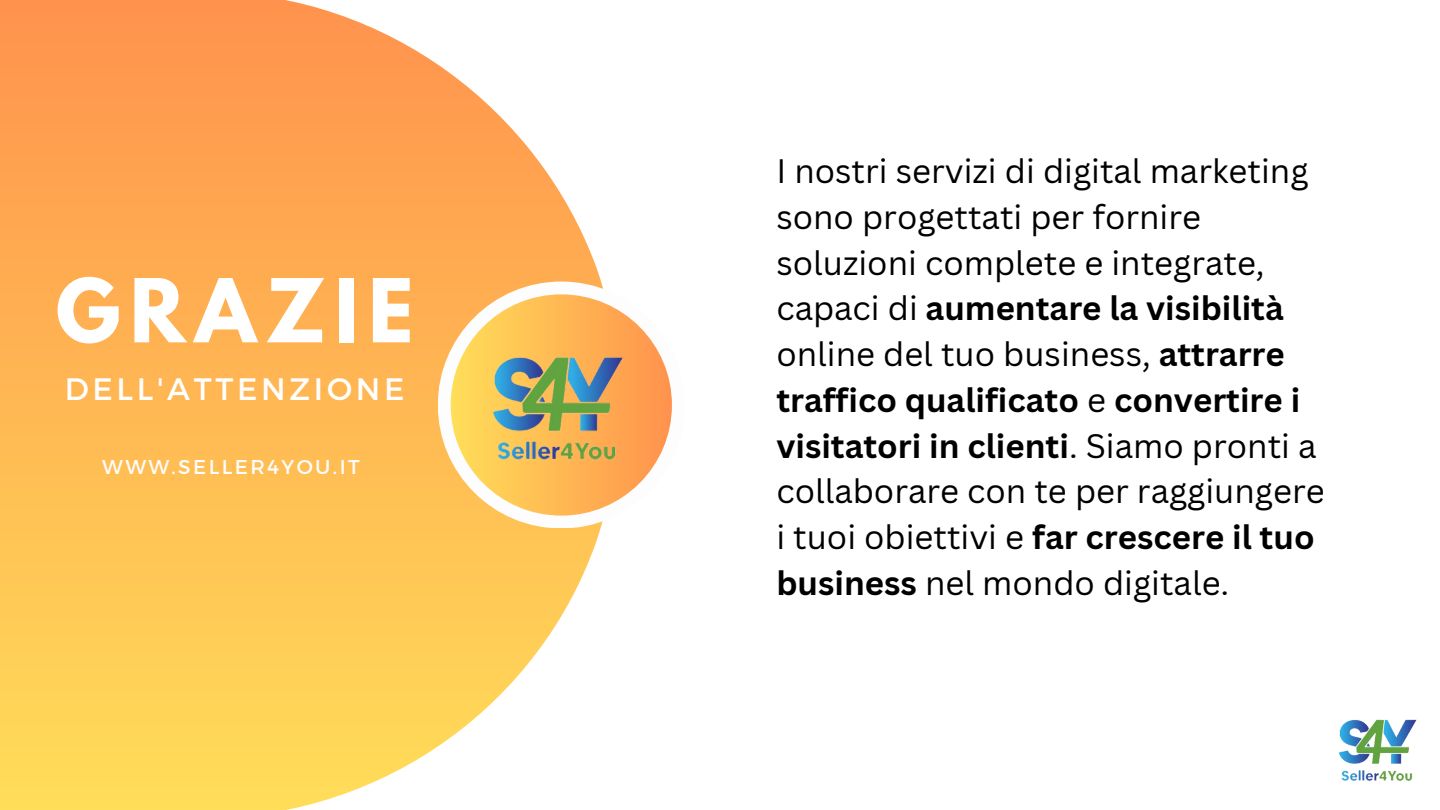
<style>
.page{position:relative;width:1440px;height:810px;background:#fff}
.page>*{position:absolute;margin:0;border:0;box-sizing:border-box;transform-origin:0 0}
.t1{font:700 78px "League Spartan";letter-spacing:.12em;color:#fff}
.t2{font:33px/45.8px "Canva Sans";color:#000}
.t3{font:31px "Montserrat";letter-spacing:.12em;color:#fff}
.t4{font:20px "Montserrat";letter-spacing:.12em;color:#fdfdfd}
.s1{font-weight:700}
</style>
<div class="page">
<svg style="left:0;top:0;width:604px;height:810px;background:#fec169"></svg>
<div style="left:438px;top:282px;width:247px;height:246px;background:#fdfdfd;border-radius:50%"></div>
<svg style="left:451px;top:294px;width:221px;height:222px;background:#feba59"></svg>
<img style="left:461px;top:307px;width:201px;height:201px">
<img style="left:1339px;top:719px;width:78px;height:62px">
<p class="t1" style="left:56px;top:272px;width:359px">GRAZIE</p>
<h3 class="t3" style="left:65px;top:369px;width:341px">DELL'ATTENZIONE</h3>
<h2 class="t4" style="left:102px;top:453px;width:259px">WWW.SELLER4YOU.IT</h2>
<h1 class="t2" style="left:776px;top:148px;width:550px">I nostri servizi di digital marketing sono progettati per fornire soluzioni complete e integrate, capaci di <span class="s1">aumentare la visibilità </span>online del tuo business, <span class="s1">attrarre traffico qualificato</span> e <span class="s1">convertire i visitatori in clienti</span>. Siamo pronti a collaborare con te per raggiungere i tuoi obiettivi e <span class="s1">far crescere il tuo business</span> nel mondo digitale.</h1>
</div>
